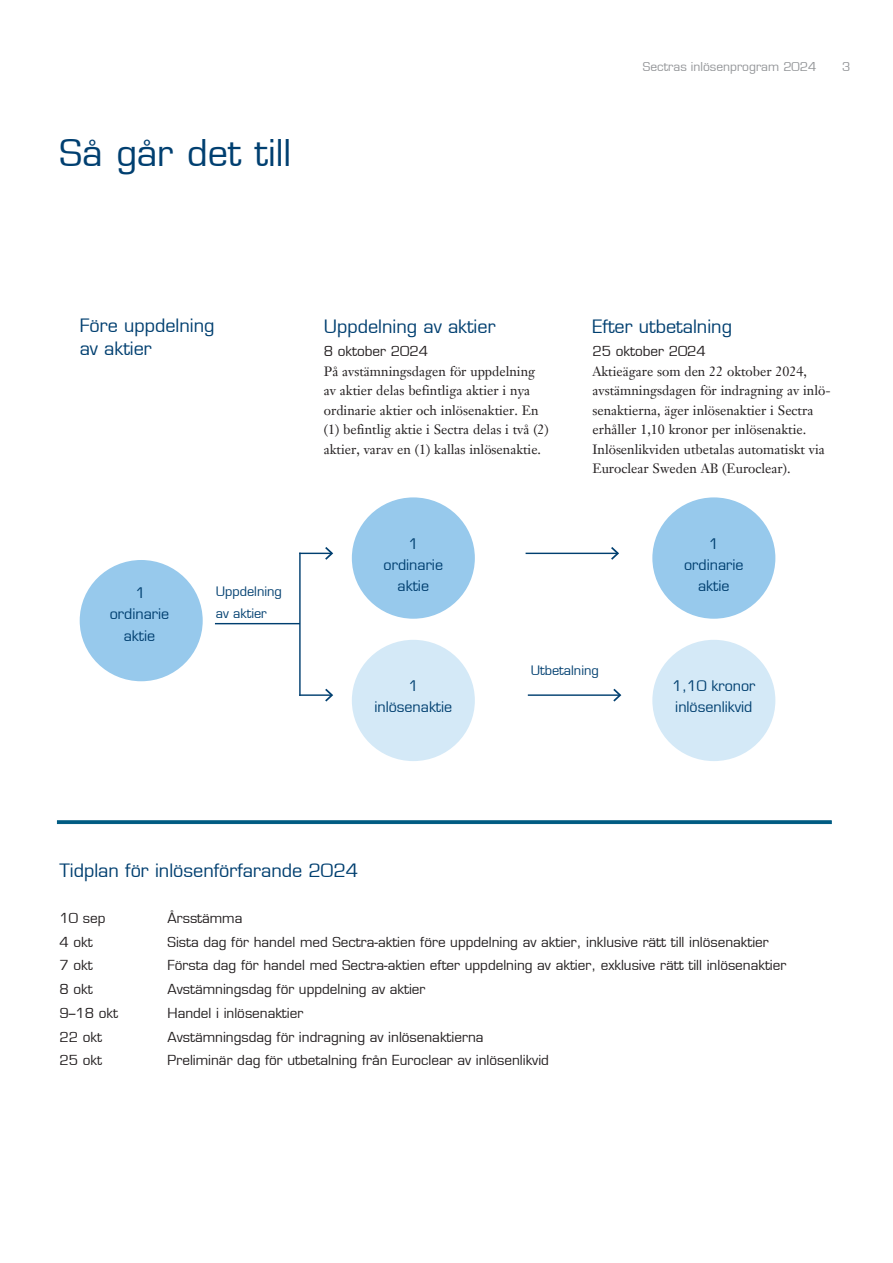
<style>
.page{position:relative;width:893px;height:1263px;background:#fff}
.page>*{position:absolute;margin:0;border:0;box-sizing:border-box;transform-origin:0 0}
.Heading_1{font:36px "Eurostile";color:#003f70}
.Heading_2{font:18px/22.5px "Eurostile";color:#003f70}
.Ingress{font:14.25px/21.3px "Eurostile";color:#003f70;text-align:center}
.Body_copy{font:13.5px/19.5px "Janson Text";color:#231f20}
.Inforuta{font:13.5px "Eurostile";color:#231f20}
.Subheading_2{font:13.5px "Eurostile";color:#231f20}
.Subheading{font:13.5px "Eurostile";color:#231f20}
.Ingress-2{font:12.75px/21.3px "Eurostile";color:#003f70}
.t1{font:12px "Eurostile";color:#939598}
</style>
<div class="page">
<hr style="left:57px;top:821px;width:774px;height:2px;background:#005b82">
<hr style="left:299px;top:553px;width:33px;height:1px;background:#003f70">
<svg style="left:323px;top:547px;width:11px;height:13px"></svg>
<hr style="left:526px;top:553px;width:92px;height:1px;background:#003f70">
<svg style="left:609px;top:547px;width:10px;height:13px"></svg>
<hr style="left:299px;top:694px;width:33px;height:2px;background:#003f70">
<svg style="left:323px;top:688px;width:11px;height:14px"></svg>
<hr style="left:528px;top:694px;width:92px;height:2px;background:#003f70">
<svg style="left:611px;top:688px;width:11px;height:14px"></svg>
<div style="left:80px;top:560px;width:123px;height:121px;background:#97c9ec;border-radius:50%"></div>
<div style="left:352px;top:497px;width:123px;height:122px;background:#97c9ec;border-radius:50%"></div>
<div style="left:652px;top:497px;width:123px;height:122px;background:#97c9ec;border-radius:50%"></div>
<div style="left:352px;top:640px;width:123px;height:121px;background:#d4e9f7;border-radius:50%"></div>
<div style="left:652px;top:640px;width:123px;height:121px;background:#d4e9f7;border-radius:50%"></div>
<hr style="left:299px;top:553px;width:2px;height:143px;background:#003f70">
<hr style="left:215px;top:623px;width:85px;height:1px;background:#003f70">
<p class="Heading_1" style="left:60px;top:131px;width:233px">Så går det till</p>
<p class="t1" style="left:643px;top:60px;width:175px">Sectras inlösenprogram 2024</p>
<p class="t1" style="left:842px;top:60px;width:10px">3</p>
<p class="Heading_2" style="left:80px;top:314px;width:136px">Före uppdelning av aktier</p>
<p class="Heading_2" style="left:324px;top:315px;width:173px">Uppdelning av aktier</p>
<p class="Subheading" style="left:324px;top:343px;width:106px">8 oktober 2024</p>
<p class="Body_copy" style="left:324px;top:361px;width:227px">På avstämningsdagen för uppdelning av aktier delas befintliga aktier i nya ordinarie aktier och inlösenaktier. En (1) befintlig aktie i Sectra delas i två (2) aktier, varav en (1) kallas inlösenaktie.</p>
<p class="Ingress" style="left:135px;top:582px;width:11px">1</p>
<p class="Ingress" style="left:110px;top:603px;width:61px">ordinarie aktie</p>
<p class="Ingress-2" style="left:216px;top:581px;width:68px">Uppdelning av aktier</p>
<p class="Ingress" style="left:408px;top:533px;width:11px">1</p>
<p class="Ingress" style="left:384px;top:554px;width:61px">ordinarie aktie</p>
<p class="Heading_2" style="left:592px;top:315px;width:141px">Efter utbetalning</p>
<p class="Subheading_2" style="left:592px;top:343px;width:115px">25 oktober 2024</p>
<p class="Body_copy" style="left:592px;top:361px;width:240px">Aktieägare som den 22 oktober 2024, avstämningsdagen för indragning av inlö&shy;senaktierna, äger inlösenaktier i Sectra erhåller 1,10 kronor per inlösenaktie.<br>Inlösenlikviden utbetalas automatiskt via Euroclear Sweden AB (Euroclear).</p>
<p class="Ingress" style="left:709px;top:533px;width:11px">1</p>
<p class="Ingress" style="left:684px;top:554px;width:61px">ordinarie aktie</p>
<p class="Ingress" style="left:408px;top:675px;width:11px">1</p>
<p class="Ingress" style="left:374px;top:697px;width:79px">inlösenaktie</p>
<p class="Ingress-2" style="left:531px;top:660px;width:70px">Utbetalning</p>
<p class="Ingress" style="left:672px;top:675px;width:85px">1,10 kronor</p>
<p class="Ingress" style="left:675px;top:697px;width:79px">inlösenlikvid</p>
<p class="Heading_2" style="left:60px;top:859px;width:300px">Tidplan för inlösenförfarande 2024</p>
<p class="Inforuta" style="left:60px;top:910px;width:47px">10 sep</p>
<p class="Inforuta" style="left:168px;top:910px;width:76px">Årsstämma</p>
<p class="Inforuta" style="left:60px;top:933px;width:35px">4 okt</p>
<p class="Inforuta" style="left:168px;top:933px;width:603px">Sista dag för handel med Sectra-aktien före uppdelning av aktier, inklusive rätt till inlösenaktier</p>
<p class="Inforuta" style="left:60px;top:957px;width:35px">7 okt</p>
<p class="Inforuta" style="left:168px;top:957px;width:620px">Första dag för handel med Sectra-aktien efter uppdelning av aktier, exklusive rätt till inlösenaktier</p>
<p class="Inforuta" style="left:60px;top:981px;width:35px">8 okt</p>
<p class="Inforuta" style="left:168px;top:981px;width:259px">Avstämningsdag för uppdelning av aktier</p>
<p class="Inforuta" style="left:60px;top:1005px;width:60px">9–18 okt</p>
<p class="Inforuta" style="left:168px;top:1005px;width:137px">Handel i inlösenaktier</p>
<p class="Inforuta" style="left:60px;top:1028px;width:44px">22 okt</p>
<p class="Inforuta" style="left:168px;top:1028px;width:317px">Avstämningsdag för indragning av inlösenaktierna</p>
<p class="Inforuta" style="left:60px;top:1052px;width:44px">25 okt</p>
<p class="Inforuta" style="left:168px;top:1052px;width:383px">Preliminär dag för utbetalning från Euroclear av inlösenlikvid</p>
</div>
